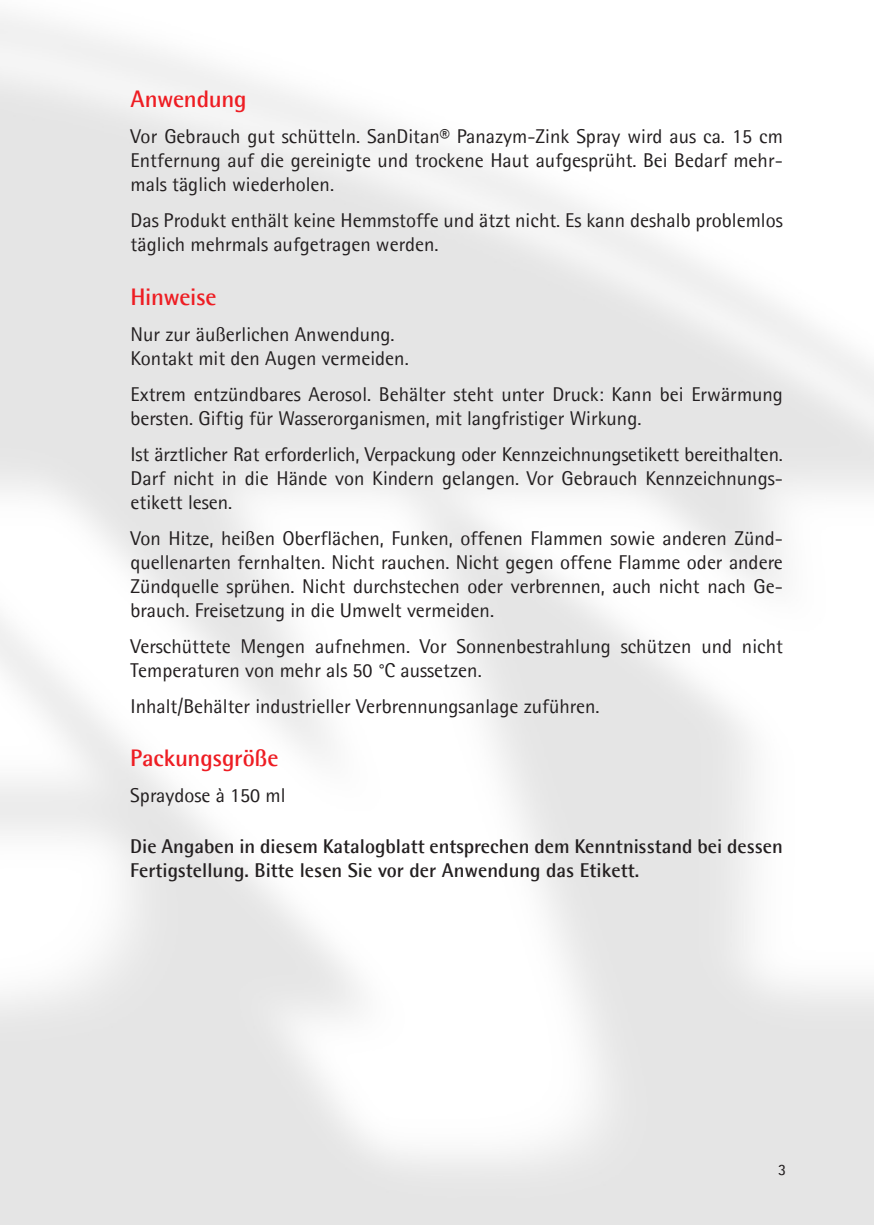
<style>
.page{position:relative;width:874px;height:1225px;background:#fff}
.page>*{position:absolute;margin:0;border:0;box-sizing:border-box;transform-origin:0 0}
.Absatzformat_1{font:700 24px "Agfa Rotis Semisans";letter-spacing:-.01em;color:#ee1d23}
.Absatzformat_2{font:20px/24px "Agfa Rotis Semisans";color:#231f20;text-align:justify}
.Absatzformat_2-2{font:700 20px/24px "Agfa Rotis Semisans";color:#231f20}
.t1{font:16px "Agfa Rotis Semisans";color:#231f20}
</style>
<div class="page">
<p class="Absatzformat_1" style="left:130px;top:84px;width:117px">Anwendung</p>
<p class="Absatzformat_2" style="left:130px;top:124px;width:653px">Vor Gebrauch gut schütteln. SanDitan® Panazym-Zink Spray wird aus ca. 15 cm Entfernung auf die gereinigte und trockene Haut aufgesprüht. Bei Bedarf mehr&shy;mals täglich wiederholen.</p>
<p class="Absatzformat_2" style="left:130px;top:208px;width:653px">Das Produkt enthält keine Hemmstoffe und ätzt nicht. Es kann deshalb problemlos täglich mehrmals aufgetragen werden.</p>
<p class="Absatzformat_1" style="left:130px;top:282px;width:88px">Hinweise</p>
<p class="Absatzformat_2" style="left:130px;top:322px;width:265px">Nur zur äußerlichen Anwendung.</p>
<p class="Absatzformat_2" style="left:130px;top:346px;width:279px">Kontakt mit den Augen vermeiden.</p>
<p class="Absatzformat_2" style="left:130px;top:382px;width:653px">Extrem entzündbares Aerosol. Behälter steht unter Druck: Kann bei Erwärmung bersten. Giftig für Wasserorganismen, mit langfristiger Wirkung.</p>
<p class="Absatzformat_2" style="left:130px;top:442px;width:653px">Ist ärztlicher Rat erforderlich, Verpackung oder Kennzeichnungsetikett bereithalten.<br>Darf nicht in die Hände von Kindern gelangen. Vor Gebrauch Kennzeichnungs&shy;etikett lesen.</p>
<p class="Absatzformat_2" style="left:130px;top:526px;width:653px">Von Hitze, heißen Oberflächen, Funken, offenen Flammen sowie anderen Zünd&shy;quellenarten fernhalten. Nicht rauchen. Nicht gegen offene Flamme oder andere Zündquelle sprühen. Nicht durchstechen oder verbrennen, auch nicht nach Ge&shy;brauch. Freisetzung in die Umwelt vermeiden.</p>
<p class="Absatzformat_2" style="left:130px;top:634px;width:653px">Verschüttete Mengen aufnehmen. Vor Sonnenbestrahlung schützen und nicht<br>Temperaturen von mehr als 50 °C aussetzen.</p>
<p class="Absatzformat_2" style="left:130px;top:694px;width:470px">Inhalt/Behälter industrieller Verbrennungsanlage zuführen.</p>
<p class="Absatzformat_1" style="left:130px;top:743px;width:150px">Packungsgröße</p>
<p class="Absatzformat_2" style="left:130px;top:783px;width:157px">Spraydose à 150 ml</p>
<p class="Absatzformat_2-2" style="left:130px;top:834px;width:654px">Die Angaben in diesem Katalogblatt entsprechen dem Kenntnisstand bei dessen<br>Fertigstellung. Bitte lesen Sie vor der Anwendung das Etikett.</p>
<p class="t1" style="left:777px;top:1159px;width:10px">3</p>
</div>
